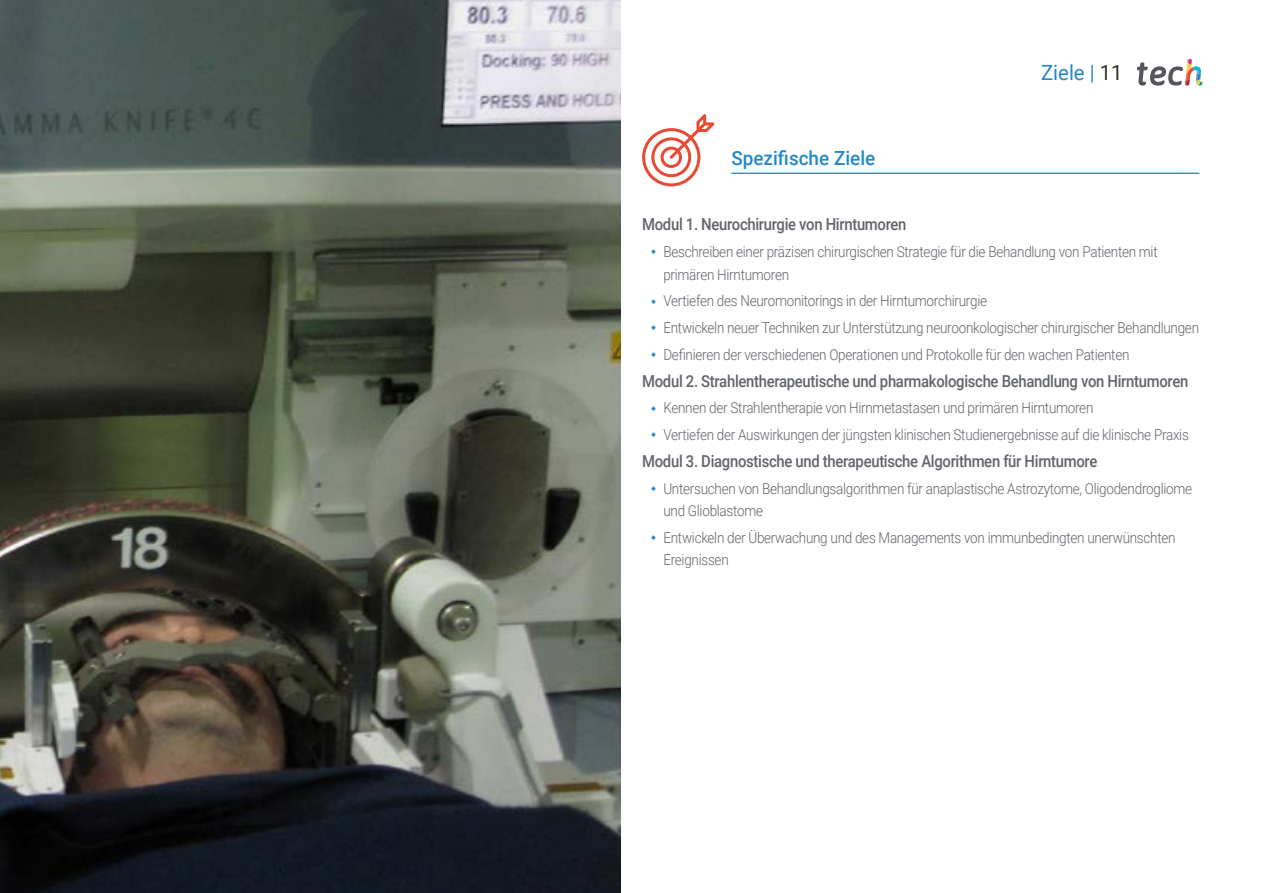
<style>
.page{position:relative;width:1263px;height:893px;background:#fff}
.page>*{position:absolute;margin:0;border:0;box-sizing:border-box;transform-origin:0 0}
.t1{font:21px "Roboto";color:#2488c9}
.t2{font:500 19.5px "Roboto";color:#2488c9}
.t3{font:500 16.5px "Roboto";letter-spacing:-.02em;color:#61646a;scale:.9 1}
.t4{font:300 15px/22.5px "Roboto";letter-spacing:-.02em;color:#61646a;scale:.9 1}
.s1{color:#312e20}
</style>
<div class="page">
<svg style="left:642px;top:114px;width:72px;height:72px"></svg>
<hr style="left:731px;top:173px;width:468px;height:1px;background:#2488c9">
<img style="left:0;top:0;width:621px;height:893px">
<svg style="left:1137px;top:59px;width:65px;height:27px"></svg>
<h2 class="t2" style="left:731px;top:144px;width:145px">Spezifische Ziele</h2>
<h1 class="t1" style="left:1041px;top:57px;width:83px">Ziele | <span class="s1">11</span></h1>
<p class="t3" style="left:642px;top:213px;width:295px">Modul 1. Neurochirurgie von Hirntumoren</p>
<p class="t4" style="left:663px;top:240px;width:551px">Beschreiben einer präzisen chirurgischen Strategie für die Behandlung von Patienten mit primären Hirntumoren</p>
<p class="t4" style="left:663px;top:287px;width:597px;line-height:26.7px">Vertiefen des Neuromonitorings in der Hirntumorchirurgie<br>Entwickeln neuer Techniken zur Unterstützung neuroonkologischer chirurgischer Behandlungen<br>Definieren der verschiedenen Operationen und Protokolle für den wachen Patienten</p>
<p class="t3" style="left:642px;top:369px;width:608px">Modul 2. Strahlentherapeutische und pharmakologische Behandlung von Hirntumoren</p>
<p class="t4" style="left:663px;top:394px;width:585px;line-height:26.7px">Kennen der Strahlentherapie von Hirnmetastasen und primären Hirntumoren<br>Vertiefen der Auswirkungen der jüngsten klinischen Studienergebnisse auf die klinische Praxis</p>
<p class="t3" style="left:642px;top:449px;width:507px">Modul 3. Diagnostische und therapeutische Algorithmen für Hirntumore</p>
<p class="t4" style="left:663px;top:476px;width:589px">Untersuchen von Behandlungsalgorithmen für anaplastische Astrozytome, Oligodendrogliome und Glioblastome</p>
<p class="t4" style="left:663px;top:526px;width:570px">Entwickeln der Überwachung und des Managements von immunbedingten unerwünschten<br>Ereignissen</p>
</div>
